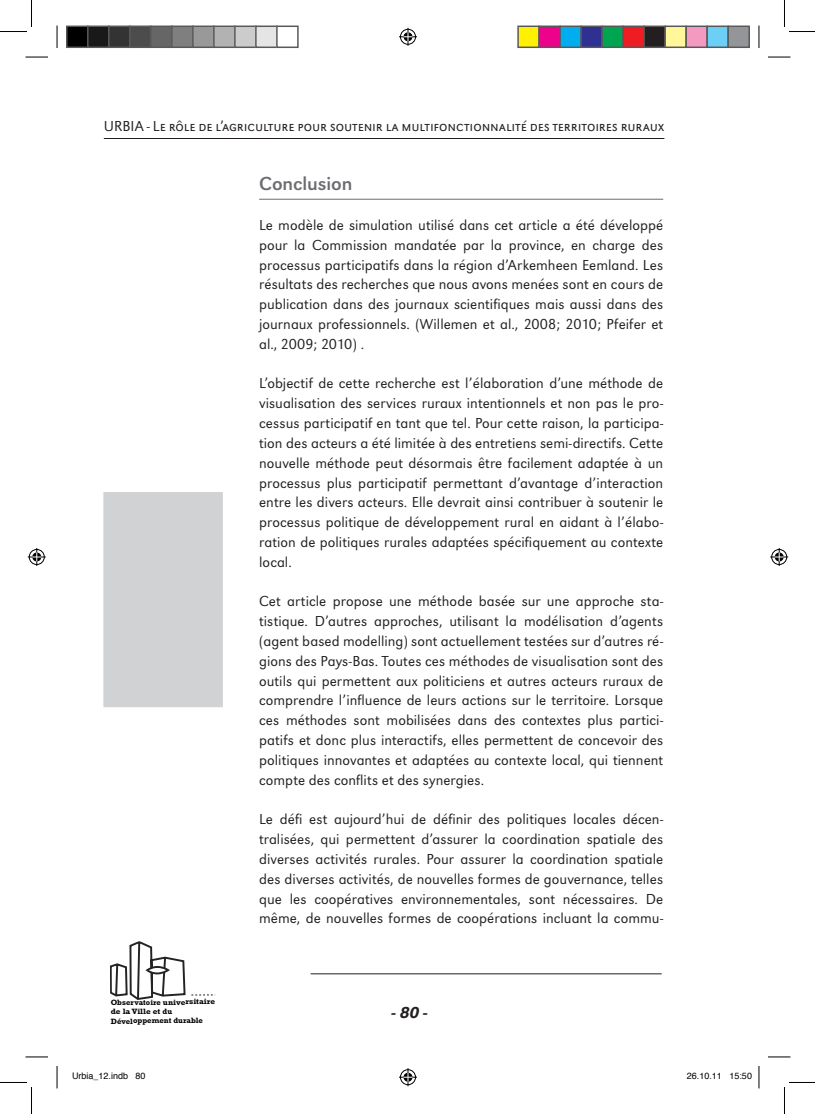
<style>
.page{position:relative;width:816px;height:1114px;background:#fff}
.page>*{position:absolute;margin:0;border:0;box-sizing:border-box;transform-origin:0 0}
.t1{font:19.5px "URW Grotesk T";letter-spacing:-.005em;color:#6c6d70}
.t2{font:italic 500 16.5px "URW Grotesk T";color:#231f20}
.t3{font:300 15px/19.8px "URW Grotesk T";letter-spacing:.005em;color:#231f20;text-align:justify}
.t4{font:300 15px "URW Grotesk SCT";letter-spacing:.005em;color:#231f20}
.t5{font:9px "Helvetica";color:#000}
.t6{font:700 7.8px/9.3px "Rockwell";letter-spacing:-.005em;color:#000}
</style>
<div class="page">
<hr style="left:104px;top:138px;width:560px;height:1px;background:#231f20">
<hr style="left:310px;top:973px;width:351px;height:1px;background:#231f20">
<svg style="left:110px;top:941px;width:106px;height:59px"></svg>
<div style="left:104px;top:492px;width:119px;height:215px;background:#d1d2d4"></div>
<hr style="left:259px;top:199px;width:404px;height:1px;background:#6c6d70">
<svg style="left:26px;top:57px;width:22px;height:1px"></svg>
<svg style="left:768px;top:57px;width:22px;height:1px"></svg>
<svg style="left:26px;top:1056px;width:22px;height:1px"></svg>
<svg style="left:768px;top:1056px;width:22px;height:1px"></svg>
<svg style="left:57px;top:26px;width:1px;height:22px"></svg>
<svg style="left:57px;top:1066px;width:1px;height:22px"></svg>
<svg style="left:758px;top:26px;width:1px;height:22px"></svg>
<svg style="left:758px;top:1066px;width:1px;height:22px"></svg>
<svg style="left:0;top:0;width:32px;height:32px"></svg>
<svg style="left:0;top:1082px;width:32px;height:31px"></svg>
<svg style="left:784px;top:0;width:30px;height:32px"></svg>
<svg style="left:784px;top:1082px;width:30px;height:31px"></svg>
<svg style="left:399px;top:28px;width:18px;height:18px"></svg>
<svg style="left:399px;top:1068px;width:18px;height:17px"></svg>
<svg style="left:28px;top:548px;width:18px;height:18px"></svg>
<svg style="left:770px;top:548px;width:18px;height:18px"></svg>
<div style="left:67px;top:26px;width:21px;height:21px;background:#000"></div>
<div style="left:66px;top:26px;width:23px;height:22px;border:2px solid #595959"></div>
<div style="left:88px;top:26px;width:21px;height:21px;background:#191919"></div>
<div style="left:87px;top:26px;width:23px;height:22px;border:2px solid #595959"></div>
<div style="left:109px;top:26px;width:21px;height:21px;background:#333"></div>
<div style="left:108px;top:26px;width:23px;height:22px;border:2px solid #595959"></div>
<div style="left:130px;top:26px;width:21px;height:21px;background:#4c4c4c"></div>
<div style="left:129px;top:26px;width:23px;height:22px;border:2px solid #595959"></div>
<div style="left:151px;top:26px;width:21px;height:21px;background:#666"></div>
<div style="left:150px;top:26px;width:23px;height:22px;border:2px solid #595959"></div>
<div style="left:172px;top:26px;width:21px;height:21px;background:#7f7f7f"></div>
<div style="left:171px;top:26px;width:23px;height:22px;border:2px solid #595959"></div>
<div style="left:193px;top:26px;width:21px;height:21px;background:#999"></div>
<div style="left:192px;top:26px;width:23px;height:22px;border:2px solid #595959"></div>
<div style="left:214px;top:26px;width:21px;height:21px;background:#b2b2b2"></div>
<div style="left:213px;top:26px;width:23px;height:22px;border:2px solid #595959"></div>
<div style="left:235px;top:26px;width:21px;height:21px;background:#ccc"></div>
<div style="left:234px;top:26px;width:23px;height:22px;border:2px solid #595959"></div>
<div style="left:256px;top:26px;width:21px;height:21px;background:#e5e5e5"></div>
<div style="left:255px;top:26px;width:23px;height:22px;border:2px solid #595959"></div>
<div style="left:276px;top:26px;width:23px;height:22px;border:2px solid #595959"></div>
<div style="left:518px;top:26px;width:21px;height:21px;background:#fff101"></div>
<div style="left:517px;top:26px;width:23px;height:22px;border:2px solid #595959"></div>
<div style="left:539px;top:26px;width:21px;height:21px;background:#ed028c"></div>
<div style="left:538px;top:26px;width:23px;height:22px;border:2px solid #595959"></div>
<div style="left:560px;top:26px;width:21px;height:21px;background:#00aeef"></div>
<div style="left:559px;top:26px;width:23px;height:22px;border:2px solid #595959"></div>
<div style="left:581px;top:26px;width:21px;height:21px;background:#2e3092"></div>
<div style="left:580px;top:26px;width:23px;height:22px;border:2px solid #595959"></div>
<div style="left:602px;top:26px;width:21px;height:21px;background:#00a54f"></div>
<div style="left:601px;top:26px;width:23px;height:22px;border:2px solid #595959"></div>
<div style="left:623px;top:26px;width:21px;height:21px;background:#ee1d23"></div>
<div style="left:622px;top:26px;width:23px;height:22px;border:2px solid #595959"></div>
<div style="left:644px;top:26px;width:21px;height:21px;background:#231f20"></div>
<div style="left:643px;top:26px;width:23px;height:22px;border:2px solid #595959"></div>
<div style="left:665px;top:26px;width:21px;height:21px;background:#fff79a"></div>
<div style="left:664px;top:26px;width:23px;height:22px;border:2px solid #595959"></div>
<div style="left:686px;top:26px;width:21px;height:21px;background:#f499c2"></div>
<div style="left:685px;top:26px;width:23px;height:22px;border:2px solid #595959"></div>
<div style="left:707px;top:26px;width:21px;height:21px;background:#6bcff6"></div>
<div style="left:706px;top:26px;width:23px;height:22px;border:2px solid #595959"></div>
<div style="left:728px;top:26px;width:21px;height:21px;background:#939598"></div>
<div style="left:727px;top:26px;width:23px;height:22px;border:2px solid #595959"></div>
<p class="t4" style="left:104px;top:117px;width:562px">URBIA - Le rôle de l’agriculture pour soutenir la multifonctionnalité des territoires ruraux</p>
<h1 class="t1" style="left:259px;top:172px;width:95px">Conclusion</h1>
<p class="t3" style="left:259px;top:215px;width:405px">Le modèle de simulation utilisé dans cet article a été développé pour la Commission mandatée par la province, en charge des processus participatifs dans la région d’Arkemheen Eemland. Les résultats des recherches que nous avons menées sont en cours de publication dans des journaux scientifiques mais aussi dans des journaux professionnels. (Willemen et al., 2008; 2010; Pfeifer et al., 2009; 2010) .</p>
<p class="t3" style="left:259px;top:373px;width:405px">L’objectif de cette recherche est l’élaboration d’une méthode de visualisation des services ruraux intentionnels et non pas le pro&shy;cessus participatif en tant que tel. Pour cette raison, la participa&shy;tion des acteurs a été limitée à des entretiens semi-directifs. Cette nouvelle méthode peut désormais être facilement adaptée à un processus plus participatif permettant d’avantage d’interaction entre les divers acteurs. Elle devrait ainsi contribuer à soutenir le processus politique de développement rural en aidant à l’élabo&shy;ration de politiques rurales adaptées spécifiquement au contexte local.</p>
<p class="t3" style="left:259px;top:591px;width:405px">Cet article propose une méthode basée sur une approche sta&shy;tistique. D’autres approches, utilisant la modélisation d’agents (agent based modelling) sont actuellement testées sur d’autres ré&shy;gions des Pays-Bas. Toutes ces méthodes de visualisation sont des outils qui permettent aux politiciens et autres acteurs ruraux de comprendre l’influence de leurs actions sur le territoire. Lorsque ces méthodes sont mobilisées dans des contextes plus partici&shy;patifs et donc plus interactifs, elles permettent de concevoir des politiques innovantes et adaptées au contexte local, qui tiennent compte des conflits et des synergies.</p>
<p class="t3" style="left:259px;top:809px;width:405px">Le défi est aujourd’hui de définir des politiques locales décen&shy;tralisées, qui permettent d’assurer la coordination spatiale des diverses activités rurales. Pour assurer la coordination spatiale des diverses activités, de nouvelles formes de gouvernance, telles que les coopératives environnementales, sont nécessaires. De même, de nouvelles formes de coopérations incluant la commu-</p>
<p class="t6" style="left:111px;top:997px;width:106px">Observatoire universitaire de la Ville et du<br>Développement durable</p>
<p class="t2" style="left:391px;top:1002px;width:37px">- 80 -</p>
<p class="t5" style="left:72px;top:1072px;width:75px">Urbia_12.indb 80</p>
<p class="t5" style="left:687px;top:1072px;width:67px">26.10.11 15:50</p>
</div>
